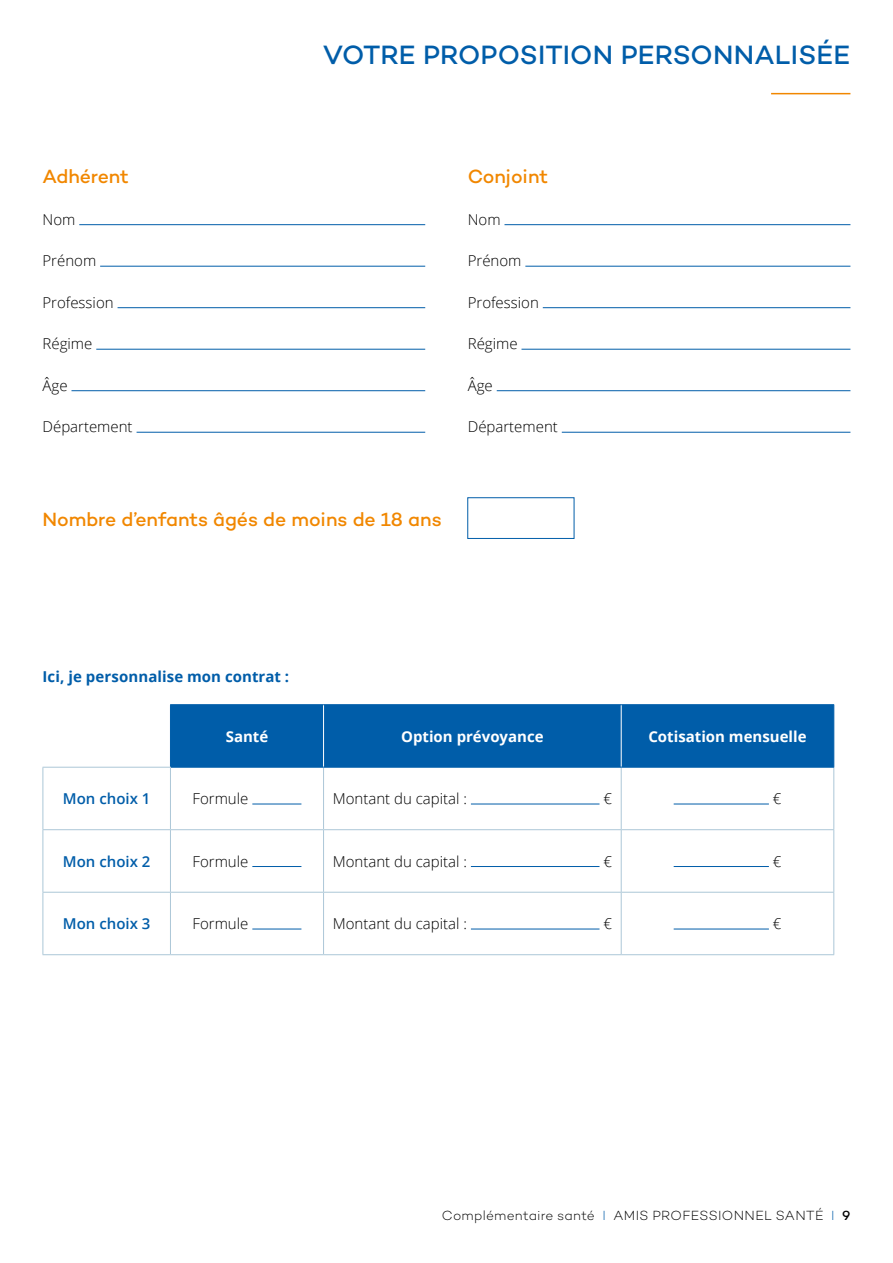
<style>
.page{position:relative;width:893px;height:1263px;background:#fff}
.page>*{position:absolute;margin:0;border:0;box-sizing:border-box;transform-origin:0 0}
.t1{font:500 27px "Campton";letter-spacing:.005em;color:#005da9}
.t2{font:500 19.5px "Campton";letter-spacing:-.005em;color:#f18700}
.t3{font:300 15px "Open Sans";color:#000}
.t4{font:700 15px "Open Sans";color:#fff}
.t5{font:700 15px "Open Sans";letter-spacing:.005em;color:#005da9}
.t6{font:600 15px "Open Sans";color:#005da9}
.t7{font:300 13.5px "Campton";letter-spacing:.025em;color:#000}
.s1{color:#005da9}
.s2{font-weight:500}
</style>
<div class="page">
<hr style="left:771px;top:93px;width:79px;height:1px;background:#f18700">
<div style="left:171px;top:705px;width:662px;height:62px;background:#005da9"></div>
<hr style="left:323px;top:767px;width:1px;height:62px;background:#acc7d7">
<hr style="left:621px;top:767px;width:1px;height:62px;background:#acc7d7">
<hr style="left:833px;top:767px;width:1px;height:62px;background:#acc7d7">
<hr style="left:43px;top:830px;width:1px;height:62px;background:#acc7d7">
<hr style="left:170px;top:829px;width:154px;height:1px;background:#acc7d7">
<hr style="left:170px;top:830px;width:1px;height:62px;background:#acc7d7">
<hr style="left:324px;top:829px;width:297px;height:1px;background:#acc7d7">
<hr style="left:323px;top:830px;width:1px;height:62px;background:#acc7d7">
<hr style="left:621px;top:829px;width:213px;height:1px;background:#acc7d7">
<hr style="left:621px;top:830px;width:1px;height:62px;background:#acc7d7">
<hr style="left:833px;top:830px;width:1px;height:62px;background:#acc7d7">
<hr style="left:43px;top:892px;width:127px;height:1px;background:#acc7d7">
<hr style="left:43px;top:892px;width:1px;height:62px;background:#acc7d7">
<hr style="left:170px;top:892px;width:154px;height:1px;background:#acc7d7">
<hr style="left:170px;top:892px;width:1px;height:62px;background:#acc7d7">
<hr style="left:324px;top:892px;width:297px;height:1px;background:#acc7d7">
<hr style="left:323px;top:892px;width:1px;height:62px;background:#acc7d7">
<hr style="left:621px;top:892px;width:213px;height:1px;background:#acc7d7">
<hr style="left:621px;top:892px;width:1px;height:62px;background:#acc7d7">
<hr style="left:833px;top:892px;width:1px;height:62px;background:#acc7d7">
<hr style="left:43px;top:954px;width:127px;height:1px;background:#acc7d7">
<hr style="left:170px;top:954px;width:154px;height:1px;background:#acc7d7">
<hr style="left:324px;top:954px;width:297px;height:1px;background:#acc7d7">
<hr style="left:621px;top:954px;width:213px;height:1px;background:#acc7d7">
<hr style="left:323px;top:705px;width:1px;height:62px;background:#fff">
<hr style="left:621px;top:705px;width:1px;height:62px;background:#fff">
<hr style="left:170px;top:704px;width:154px;height:1px;background:#005da9">
<hr style="left:170px;top:705px;width:1px;height:62px;background:#005da9">
<hr style="left:324px;top:704px;width:297px;height:1px;background:#005da9">
<hr style="left:621px;top:704px;width:213px;height:1px;background:#005da9">
<hr style="left:833px;top:705px;width:1px;height:62px;background:#005da9">
<hr style="left:171px;top:767px;width:153px;height:1px;background:#005da9">
<hr style="left:324px;top:767px;width:297px;height:1px;background:#005da9">
<hr style="left:621px;top:767px;width:213px;height:1px;background:#005da9">
<hr style="left:43px;top:767px;width:128px;height:1px;background:#acc7d7">
<hr style="left:43px;top:767px;width:1px;height:62px;background:#acc7d7">
<hr style="left:170px;top:767px;width:1px;height:62px;background:#acc7d7">
<hr style="left:43px;top:829px;width:127px;height:1px;background:#acc7d7">
<hr style="left:252px;top:804px;width:49px;height:1px;background:#005da9">
<hr style="left:471px;top:804px;width:128px;height:1px;background:#005da9">
<hr style="left:674px;top:804px;width:95px;height:1px;background:#005da9">
<hr style="left:252px;top:866px;width:49px;height:1px;background:#005da9">
<hr style="left:471px;top:866px;width:128px;height:1px;background:#005da9">
<hr style="left:674px;top:866px;width:95px;height:1px;background:#005da9">
<hr style="left:252px;top:929px;width:49px;height:1px;background:#005da9">
<hr style="left:471px;top:929px;width:128px;height:1px;background:#005da9">
<hr style="left:674px;top:929px;width:95px;height:1px;background:#005da9">
<hr style="left:79px;top:224px;width:346px;height:1px;background:#005da9">
<hr style="left:100px;top:266px;width:325px;height:1px;background:#005da9">
<hr style="left:118px;top:307px;width:307px;height:1px;background:#005da9">
<hr style="left:96px;top:349px;width:329px;height:1px;background:#005da9">
<hr style="left:71px;top:390px;width:354px;height:1px;background:#005da9">
<hr style="left:137px;top:432px;width:288px;height:1px;background:#005da9">
<hr style="left:504px;top:224px;width:346px;height:1px;background:#005da9">
<hr style="left:525px;top:266px;width:325px;height:1px;background:#005da9">
<hr style="left:543px;top:307px;width:307px;height:1px;background:#005da9">
<hr style="left:521px;top:349px;width:329px;height:1px;background:#005da9">
<hr style="left:497px;top:390px;width:353px;height:1px;background:#005da9">
<hr style="left:562px;top:432px;width:288px;height:1px;background:#005da9">
<div style="left:468px;top:497px;width:106px;height:42px;border:1px solid #005da9"></div>
<h2 class="t2" style="left:43px;top:164px;width:88px">Adhérent</h2>
<p class="t3" style="left:43px;top:209px;width:34px">Nom</p>
<p class="t3" style="left:43px;top:251px;width:55px">Prénom</p>
<p class="t3" style="left:43px;top:292px;width:73px">Profession</p>
<p class="t3" style="left:43px;top:334px;width:51px">Régime</p>
<p class="t3" style="left:43px;top:375px;width:27px">Âge</p>
<p class="t3" style="left:43px;top:417px;width:92px">Département</p>
<h1 class="t1" style="left:323px;top:38px;width:529px">VOTRE PROPOSITION PERSONNALISÉE</h1>
<h2 class="t2" style="left:468px;top:164px;width:82px">Conjoint</h2>
<p class="t3" style="left:468px;top:209px;width:34px">Nom</p>
<p class="t3" style="left:468px;top:251px;width:55px">Prénom</p>
<p class="t3" style="left:468px;top:292px;width:73px">Profession</p>
<p class="t3" style="left:468px;top:334px;width:51px">Régime</p>
<p class="t3" style="left:468px;top:375px;width:27px">Âge</p>
<p class="t3" style="left:468px;top:417px;width:92px">Département</p>
<h2 class="t2" style="left:43px;top:507px;width:401px">Nombre d’enfants âgés de moins de 18 ans</h2>
<p class="t5" style="left:43px;top:666px;width:248px">Ici, je personnalise mon contrat :</p>
<p class="t4" style="left:226px;top:726px;width:44px">Santé</p>
<p class="t4" style="left:401px;top:726px;width:144px">Option prévoyance</p>
<p class="t4" style="left:648px;top:726px;width:160px">Cotisation mensuelle</p>
<p class="t6" style="left:63px;top:788px;width:89px">Mon choix 1</p>
<p class="t3" style="left:193px;top:788px;width:57px">Formule</p>
<p class="t3" style="left:333px;top:788px;width:136px">Montant du capital :</p>
<p class="t3" style="left:603px;top:788px;width:10px">€</p>
<p class="t3" style="left:773px;top:788px;width:10px">€</p>
<p class="t6" style="left:63px;top:851px;width:89px">Mon choix 2</p>
<p class="t3" style="left:193px;top:851px;width:57px">Formule</p>
<p class="t3" style="left:333px;top:851px;width:136px">Montant du capital :</p>
<p class="t3" style="left:603px;top:851px;width:10px">€</p>
<p class="t3" style="left:773px;top:851px;width:10px">€</p>
<p class="t6" style="left:63px;top:913px;width:89px">Mon choix 3</p>
<p class="t3" style="left:193px;top:913px;width:57px">Formule</p>
<p class="t3" style="left:333px;top:913px;width:136px">Montant du capital :</p>
<p class="t3" style="left:603px;top:913px;width:10px">€</p>
<p class="t3" style="left:773px;top:913px;width:10px">€</p>
<p class="t7" style="left:442px;top:1207px;width:410px">Complémentaire santé <span class="s1">I</span> AMIS PROFESSIONNEL SANTÉ <span class="s1">I</span> <span class="s2">9</span></p>
</div>
